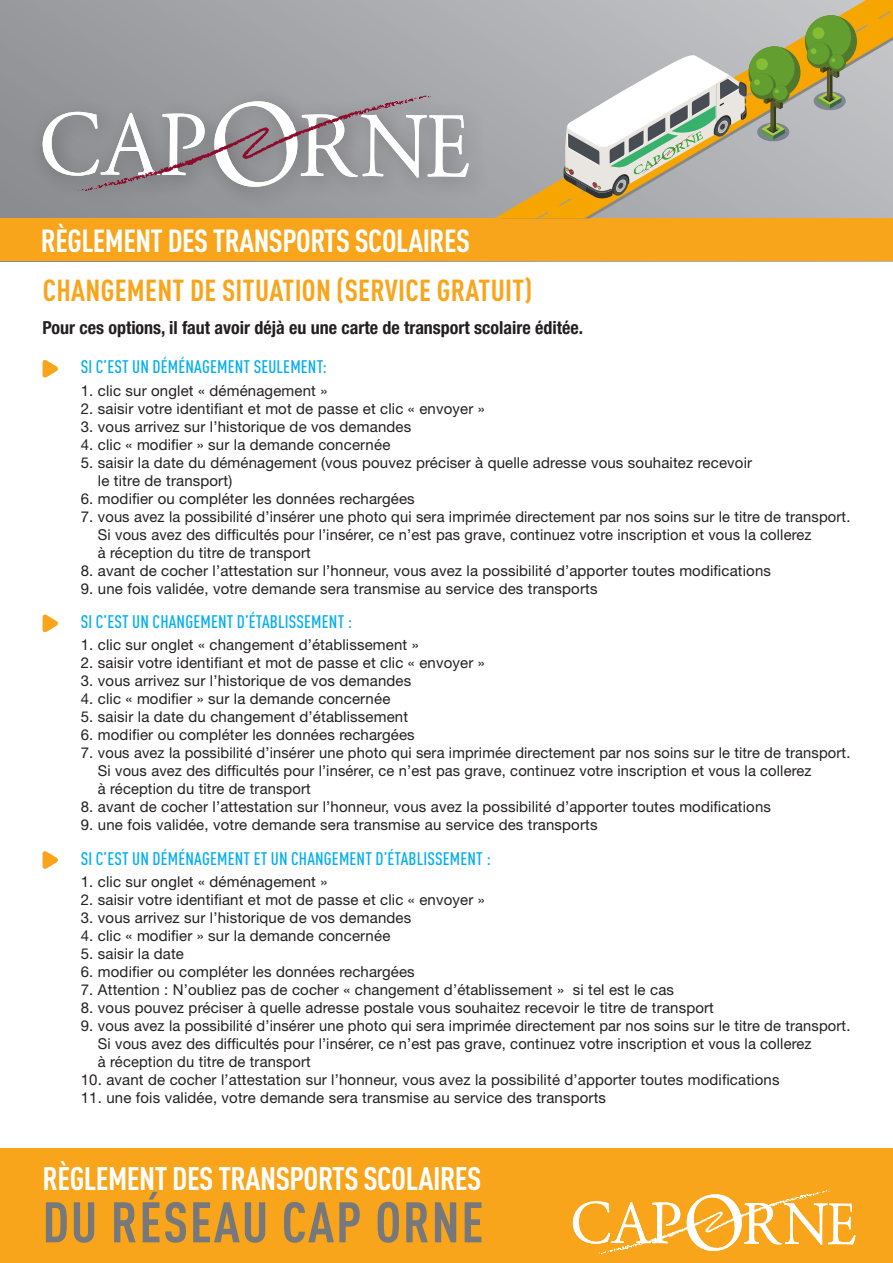
<style>
.page{position:relative;width:893px;height:1263px;background:#fff}
.page>*{position:absolute;margin:0;border:0;box-sizing:border-box;transform-origin:0 0}
.t1{font:700 condensed 56.25px "DIN Pro";letter-spacing:.03em;color:#76787b}
.t2{font:700 condensed 32.25px "DIN Pro";letter-spacing:-.015em;color:#fff}
.t3{font:700 condensed 31.5px "DIN Pro";letter-spacing:-.015em;color:#fff}
.t4{font:700 condensed 30px "DIN Pro";letter-spacing:.01em;color:#f9a51b}
.t5{font:500 condensed 18px "DIN Pro";letter-spacing:.01em;color:#00aeef}
.t6{font:700 condensed 18px "Helvetica Neue LT Std";color:#231f20}
.t7{font:15px/18px "Helvetica Neue LT Std";letter-spacing:.01em;color:#231f20}
</style>
<div class="page">
<svg style="left:0;top:0;width:339px;height:218px;background:#9a9c9f"></svg>
<div style="left:0;top:1148px;width:893px;height:115px;background:#f9a51b"></div>
<svg style="left:573px;top:1190px;width:282px;height:63px"></svg>
<div style="left:0;top:218px;width:893px;height:43px;background:#f9a51b"></div>
<div style="left:29px;top:83px;width:461px;height:129px;background:#231f20;opacity:.33"></div>
<svg style="left:43px;top:95px;width:296px;height:96px"></svg>
<svg style="left:339px;top:0;width:554px;height:218px;background:#b1ada7"></svg>
<svg style="left:563px;top:15px;width:294px;height:183px;background:#b4b8a5"></svg>
<svg style="left:43px;top:360px;width:15px;height:18px"></svg>
<svg style="left:43px;top:614px;width:15px;height:19px"></svg>
<svg style="left:43px;top:851px;width:15px;height:18px"></svg>
<h3 class="t3" style="left:41px;top:217px;width:431px">RÈGLEMENT DES TRANSPORTS SCOLAIRES</h3>
<p class="t4" style="left:43px;top:268px;width:491px">CHANGEMENT DE SITUATION (SERVICE GRATUIT)</p>
<p class="t6" style="left:43px;top:316px;width:542px">Pour ces options, il faut avoir déjà eu une carte de transport scolaire éditée.</p>
<p class="t5" style="left:81px;top:354px;width:248px">SI C’EST UN DÉMÉNAGEMENT SEULEMENT:</p>
<p class="t7" style="left:81px;top:381px;width:248px">1. clic sur onglet « déménagement »</p>
<p class="t7" style="left:81px;top:399px;width:405px">2. saisir votre identifiant et mot de passe et clic « envoyer »</p>
<p class="t7" style="left:81px;top:417px;width:332px">3. vous arrivez sur l’historique de vos demandes</p>
<p class="t7" style="left:81px;top:435px;width:311px">4. clic « modifier » sur la demande concernée</p>
<p class="t7" style="left:98px;top:453px;width:656px;text-indent:-17px">5. saisir la date du déménagement (vous pouvez préciser à quelle adresse vous souhaitez recevoir le titre de transport)</p>
<p class="t7" style="left:81px;top:489px;width:335px">6. modifier ou compléter les données rechargées</p>
<p class="t7" style="left:98px;top:507px;width:754px;text-indent:-17px">7. vous avez la possibilité d’insérer une photo qui sera imprimée directement par nos soins sur le titre de transport.<br>Si vous avez des difficultés pour l’insérer, ce n’est pas grave, continuez votre inscription et vous la collerez<br>à réception du titre de transport</p>
<p class="t7" style="left:81px;top:561px;width:692px">8. avant de cocher l’attestation sur l’honneur, vous avez la possibilité d’apporter toutes modifications</p>
<p class="t7" style="left:81px;top:579px;width:518px">9. une fois validée, votre demande sera transmise au service des transports</p>
<p class="t5" style="left:81px;top:608px;width:273px">SI C’EST UN CHANGEMENT D’ÉTABLISSEMENT :</p>
<p class="t7" style="left:81px;top:636px;width:339px">1. clic sur onglet « changement d’établissement »</p>
<p class="t7" style="left:81px;top:654px;width:405px">2. saisir votre identifiant et mot de passe et clic « envoyer »</p>
<p class="t7" style="left:81px;top:672px;width:332px">3. vous arrivez sur l’historique de vos demandes</p>
<p class="t7" style="left:81px;top:690px;width:311px">4. clic « modifier » sur la demande concernée</p>
<p class="t7" style="left:81px;top:708px;width:329px">5. saisir la date du changement d’établissement</p>
<p class="t7" style="left:81px;top:726px;width:335px">6. modifier ou compléter les données rechargées</p>
<p class="t7" style="left:98px;top:744px;width:754px;text-indent:-17px">7. vous avez la possibilité d’insérer une photo qui sera imprimée directement par nos soins sur le titre de transport.<br>Si vous avez des difficultés pour l’insérer, ce n’est pas grave, continuez votre inscription et vous la collerez<br>à réception du titre de transport</p>
<p class="t7" style="left:81px;top:798px;width:692px">8. avant de cocher l’attestation sur l’honneur, vous avez la possibilité d’apporter toutes modifications</p>
<p class="t7" style="left:81px;top:816px;width:518px">9. une fois validée, votre demande sera transmise au service des transports</p>
<p class="t5" style="left:81px;top:845px;width:411px">SI C’EST UN DÉMÉNAGEMENT ET UN CHANGEMENT D’ÉTABLISSEMENT :</p>
<p class="t7" style="left:81px;top:872px;width:248px">1. clic sur onglet « déménagement »</p>
<p class="t7" style="left:81px;top:890px;width:405px">2. saisir votre identifiant et mot de passe et clic « envoyer »</p>
<p class="t7" style="left:81px;top:908px;width:332px">3. vous arrivez sur l’historique de vos demandes</p>
<p class="t7" style="left:81px;top:926px;width:311px">4. clic « modifier » sur la demande concernée</p>
<p class="t7" style="left:81px;top:944px;width:105px">5. saisir la date</p>
<p class="t7" style="left:81px;top:962px;width:335px">6. modifier ou compléter les données rechargées</p>
<p class="t7" style="left:81px;top:980px;width:595px">7. Attention : N’oubliez pas de cocher « changement d’établissement » si tel est le cas</p>
<p class="t7" style="left:81px;top:998px;width:635px">8. vous pouvez préciser à quelle adresse postale vous souhaitez recevoir le titre de transport</p>
<p class="t7" style="left:98px;top:1016px;width:754px;text-indent:-17px">9. vous avez la possibilité d’insérer une photo qui sera imprimée directement par nos soins sur le titre de transport.<br>Si vous avez des difficultés pour l’insérer, ce n’est pas grave, continuez votre inscription et vous la collerez<br>à réception du titre de transport</p>
<p class="t7" style="left:81px;top:1070px;width:700px">10. avant de cocher l’attestation sur l’honneur, vous avez la possibilité d’apporter toutes modifications</p>
<p class="t7" style="left:81px;top:1088px;width:527px">11. une fois validée, votre demande sera transmise au service des transports</p>
<h2 class="t2" style="left:43px;top:1154px;width:440px">RÈGLEMENT DES TRANSPORTS SCOLAIRES</h2>
<h1 class="t1" style="left:43px;top:1180px;width:443px">DU RÉSEAU CAP ORNE</h1>
</div>
